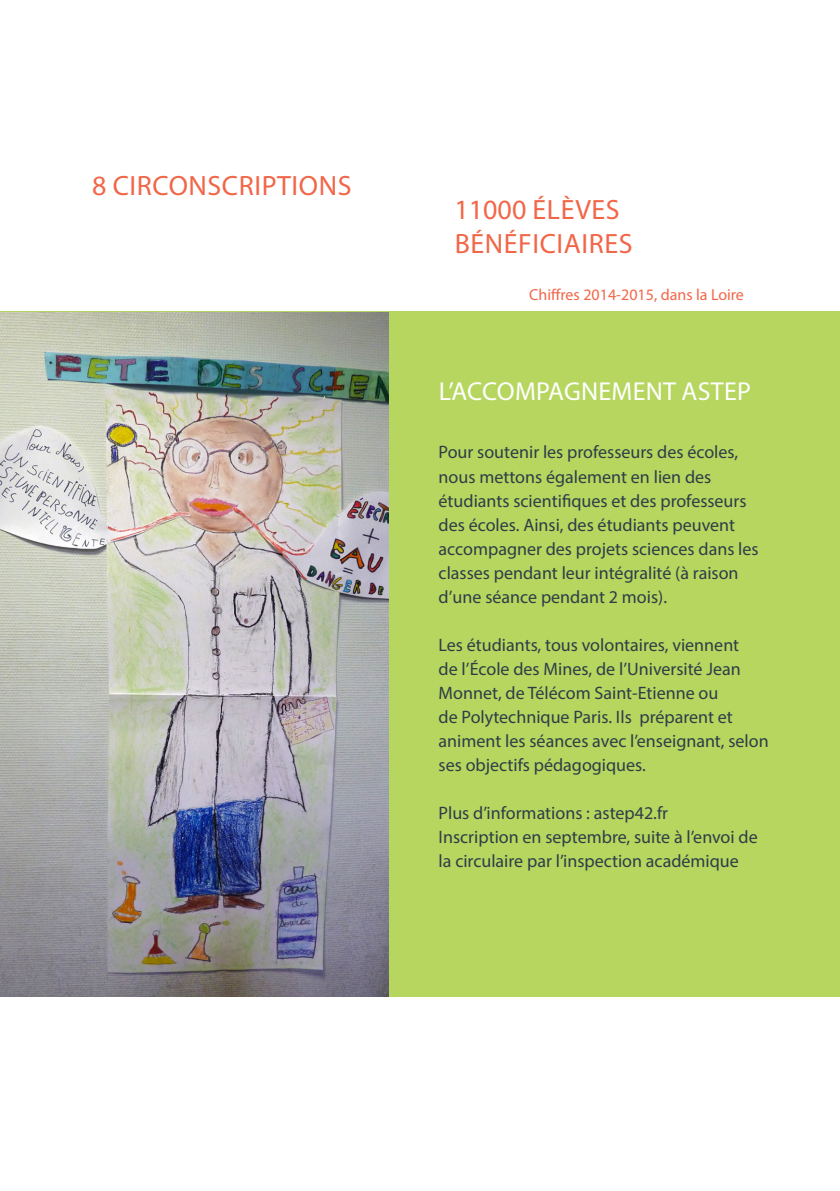
<style>
.page{position:relative;width:840px;height:1191px;background:#fff}
.page>*{position:absolute;margin:0;border:0;box-sizing:border-box;transform-origin:0 0}
.Paragraphe_-_Titre_f{font:28px/34px "Myriad Pro";letter-spacing:.02em;color:#f26648}
.Chapeau{font:26px "Myriad Pro";letter-spacing:.01em;color:#fff}
.Chapeau-2{font:18px/24px "Myriad Pro";color:#2e3d48}
.t1{font:16px "Myriad Pro";color:#f26648}
</style>
<div class="page">
<div style="left:0;top:311px;width:839px;height:685px;background:#b6d65f"></div>
<img style="left:0;top:312px;width:388px;height:684px">
<p class="Paragraphe_-_Titre_f" style="left:92px;top:169px;width:261px">8 CIRCONSCRIPTIONS</p>
<p class="Paragraphe_-_Titre_f" style="left:454px;top:192px;width:179px">11000 ÉLÈVES<br>BÉNÉFICIAIRES</p>
<p class="t1" style="left:529px;top:284px;width:216px">Chiffres 2014-2015, dans la Loire</p>
<p class="Chapeau" style="left:438px;top:376px;width:313px">L’ACCOMPAGNEMENT ASTEP</p>
<p class="Chapeau-2" style="left:438px;top:440px;width:321px">Pour soutenir les professeurs des écoles, nous mettons également en lien des étudiants scientifiques et des professeurs des écoles. Ainsi, des étudiants peuvent accompagner des projets sciences dans les classes pendant leur intégralité (à raison d’une séance pendant 2 mois).</p>
<p class="Chapeau-2" style="left:438px;top:632px;width:331px">Les étudiants, tous volontaires, viennent<br>de l’École des Mines, de l’Université Jean Monnet, de Télécom Saint-Etienne ou<br>de Polytechnique Paris. Ils préparent et animent les séances avec l’enseignant, selon ses objectifs pédagogiques.</p>
<p class="Chapeau-2" style="left:438px;top:800px;width:320px">Plus d’informations : astep42.fr<br>Inscription en septembre, suite à l’envoi de la circulaire par l’inspection académique</p>
</div>
